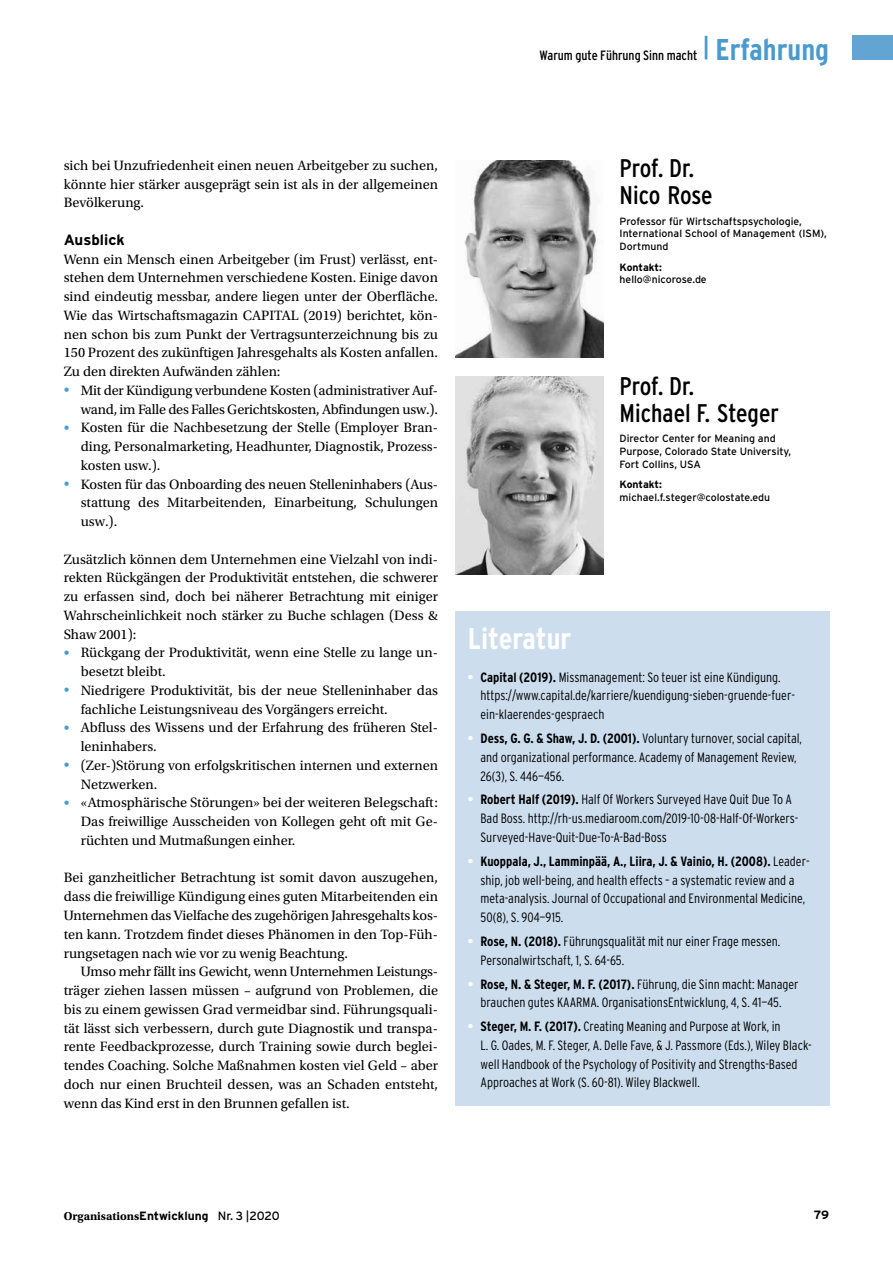
<style>
.page{position:relative;width:893px;height:1263px;background:#fff}
.page>*{position:absolute;margin:0;border:0;box-sizing:border-box;transform-origin:0 0}
.t1{font:700 condensed 30px "Interstate";color:#fff}
.t2{font:condensed 25.5px/27px "Interstate";color:#000}
.t3{font:700 15px "Interstate";color:#000}
.t4{font:14.25px/18.8px "Utopia Std";color:#000;text-align:justify}
.t5{font:300 condensed 13.5px/18.8px "Interstate";color:#000}
.t6{font:condensed 13.5px "Interstate";color:#000}
.t7{font:700 12px "Utopia Std";color:#000}
.t8{font:700 12px "Interstate";color:#000}
.t9{font:10.5px/12.8px "Interstate";color:#000}
.t10{font:700 10.5px "Interstate";letter-spacing:-.01em;color:#000}
.s1{font-weight:700;font-size:30px;color:#4a9bcd}
.s2{color:#4a9bcd}
.s3{font-weight:700;color:#fff}
.s4{font-weight:700}
.s5{font-family:"Interstate"}
.s6{font-family:"Interstate";font-weight:400}
</style>
<div class="page">
<div style="left:852px;top:36px;width:41px;height:24px;background:#62a4d2"></div>
<img style="left:455px;top:160px;width:149px;height:198px">
<div style="left:455px;top:611px;width:374px;height:495px;background:#cde"></div>
<img style="left:455px;top:377px;width:149px;height:197px">
<p class="t6" style="left:540px;top:47px;width:291px">Warum gute Führung Sinn macht <sup>|</sup> <span class="s1">Erfahrung</span></p>
<p class="t4" style="left:64px;top:156px;width:376px">sich bei Unzufriedenheit einen neuen Arbeitgeber zu suchen, könnte hier stärker ausgeprägt sein ist als in der allgemeinen Bevölkerung.</p>
<p class="t3" style="left:64px;top:231px;width:62px">Ausblick</p>
<p class="t4" style="left:64px;top:250px;width:376px">Wenn ein Mensch einen Arbeitgeber (im Frust) verlässt, ent&shy;stehen dem Unternehmen verschiedene Kosten. Einige davon sind eindeutig messbar, andere liegen unter der Oberfläche.<br>Wie das Wirtschaftsmagazin CAPITAL (2019) berichtet, kön&shy;nen schon bis zum Punkt der Vertragsunterzeichnung bis zu 150 Prozent des zukünftigen Jahresgehalts als Kosten anfallen.<br>Zu den direkten Aufwänden zählen:</p>
<p class="t4" style="left:64px;top:381px;width:376px;text-align:right"><span class="s2">•</span> Mit der Kündigung verbundene Kosten (administrativer Auf&shy;wand, im Falle des Falles Gerichtskosten, Abfindungen usw.).</p>
<p class="t4" style="left:81px;top:419px;width:359px;text-indent:-17px"><span class="s2">•</span> Kosten für die Nachbesetzung der Stelle (Employer Bran&shy;ding, Personalmarketing, Headhunter, Diagnostik, Prozess&shy;kosten usw.).</p>
<p class="t4" style="left:81px;top:475px;width:359px;text-indent:-17px"><span class="s2">•</span> Kosten für das Onboarding des neuen Stelleninhabers (Aus&shy;stattung des Mitarbeitenden, Einarbeitung, Schulungen usw.).</p>
<p class="t4" style="left:64px;top:550px;width:376px">Zusätzlich können dem Unternehmen eine Vielzahl von indi&shy;rekten Rückgängen der Produktivität entstehen, die schwerer zu erfassen sind, doch bei näherer Betrachtung mit einiger Wahrscheinlichkeit noch stärker zu Buche schlagen (Dess &amp; Shaw 2001):</p>
<p class="t4" style="left:81px;top:644px;width:359px;text-indent:-17px"><span class="s2">•</span> Rückgang der Produktivität, wenn eine Stelle zu lange un&shy;besetzt bleibt.</p>
<p class="t4" style="left:81px;top:681px;width:359px;text-indent:-17px"><span class="s2">•</span> Niedrigere Produktivität, bis der neue Stelleninhaber das fachliche Leistungsniveau des Vorgängers erreicht.</p>
<p class="t4" style="left:81px;top:719px;width:359px;text-indent:-17px"><span class="s2">•</span> Abfluss des Wissens und der Erfahrung des früheren Stel&shy;leninhabers.</p>
<p class="t4" style="left:81px;top:756px;width:359px;text-indent:-17px"><span class="s2">•</span> (Zer-)Störung von erfolgskritischen internen und externen<br>Netzwerken.</p>
<p class="t4" style="left:81px;top:794px;width:359px;text-indent:-17px"><span class="s2">•</span> «Atmosphärische Störungen» bei der weiteren Belegschaft:<br>Das freiwillige Ausscheiden von Kollegen geht oft mit Ge&shy;rüchten und Mutmaßungen einher.</p>
<p class="t4" style="left:64px;top:869px;width:376px">Bei ganzheitlicher Betrachtung ist somit davon auszugehen, dass die freiwillige Kündigung eines guten Mitarbeitenden ein Unternehmen das Vielfache des zugehörigen Jahresgehalts kos&shy;ten kann. Trotzdem findet dieses Phänomen in den Top-Füh&shy;rungsetagen nach wie vor zu wenig Beachtung.</p>
<p class="t4" style="left:64px;top:962px;width:376px;text-indent:17px">Umso mehr fällt ins Gewicht, wenn Unternehmen Leistungs&shy;träger ziehen lassen müssen – aufgrund von Problemen, die bis zu einem gewissen Grad vermeidbar sind. Führungsquali&shy;tät lässt sich verbessern, durch gute Diagnostik und transpa&shy;rente Feedbackprozesse, durch Training sowie durch beglei&shy;tendes Coaching. Solche Maßnahmen kosten viel Geld – aber doch nur einen Bruchteil dessen, was an Schaden entsteht, wenn das Kind erst in den Brunnen gefallen ist.</p>
<h2 class="t2" style="left:620px;top:155px;width:95px">Prof. Dr.<br>Nico Rose</h2>
<p class="t9" style="left:620px;top:215px;width:209px">Professor für Wirtschaftspsychologie,<br>International School of Management (ISM),<br>Dortmund</p>
<p class="t10" style="left:620px;top:261px;width:44px">Kontakt:</p>
<p class="t9" style="left:620px;top:273px;width:89px">hello@nicorose.de</p>
<h2 class="t2" style="left:620px;top:372px;width:161px">Prof. Dr.<br>Michael F. Steger</h2>
<p class="t9" style="left:620px;top:432px;width:173px">Director Center for Meaning and<br>Purpose, Colorado State University,<br>Fort Collins, USA</p>
<p class="t10" style="left:620px;top:478px;width:44px">Kontakt:</p>
<p class="t9" style="left:620px;top:491px;width:152px">michael.f.steger@colostate.edu</p>
<h1 class="t1" style="left:468px;top:622px;width:105px">Literatur</h1>
<p class="t5" style="left:480px;top:667px;width:316px;text-indent:-13px"><span class="s3">•</span> <span class="s4">Capital (2019).</span> Missmanagement: So teuer ist eine Kündigung. https://www.capital.de/karriere/kuendigung-sieben-gruende-fuer&shy;ein-klaerendes-gespraech</p>
<p class="t5" style="left:480px;top:729px;width:323px;text-indent:-13px"><span class="s3">•</span> <span class="s4">Dess, G. G. &amp; Shaw, J. D. (2001).</span> Voluntary turnover, social capital, and organizational performance. Academy of Management Review,<br>26(3), S. 446—456.</p>
<p class="t5" style="left:480px;top:790px;width:319px;text-indent:-13px"><span class="s3">•</span> <span class="s4">Robert Half (2019).</span> Half Of Workers Surveyed Have Quit Due To A<br>Bad Boss. http://rh-us.mediaroom.com/2019-10-08-Half-Of-Workers-<br>Surveyed-Have-Quit-Due-To-A-Bad-Boss</p>
<p class="t5" style="left:480px;top:851px;width:331px;text-indent:-13px"><span class="s3">•</span> <span class="s4">Kuoppala, J., Lamminpää, A., Liira, J. &amp; Vainio, H. (2008).</span> Leader&shy;ship, job well-being, and health effects – a systematic review and a meta-analysis. Journal of Occupational and Environmental Medicine, 50(8), S. 904—915.</p>
<p class="t5" style="left:480px;top:932px;width:301px;text-indent:-13px"><span class="s3">•</span> <span class="s4">Rose, N. (2018).</span> Führungsqualität mit nur einer Frage messen.<br>Personalwirtschaft, 1, S. 64-65.</p>
<p class="t5" style="left:468px;top:974px;width:332px;text-align:center"><span class="s3">•</span> <span class="s4">Rose, N. &amp; Steger, M. F. (2017).</span> Führung, die Sinn macht: Manager brauchen gutes KAARMA. OrganisationsEntwicklung, 4, S. 41—45.</p>
<p class="t5" style="left:480px;top:1017px;width:333px;text-indent:-13px"><span class="s3">•</span> <span class="s4">Steger, M. F. (2017).</span> Creating Meaning and Purpose at Work, in<br>L. G. Oades, M. F. Steger, A. Delle Fave, &amp; J. Passmore (Eds.), Wiley Black&shy;well Handbook of the Psychology of Positivity and Strengths-Based Approaches at Work (S. 60-81). Wiley Blackwell.</p>
<p class="t7" style="left:64px;top:1209px;width:218px">Organisations<span class="s5">Entwicklung</span> <span class="s6">Nr. 3 |2020</span></p>
<p class="t8" style="left:814px;top:1208px;width:17px">79</p>
</div>
